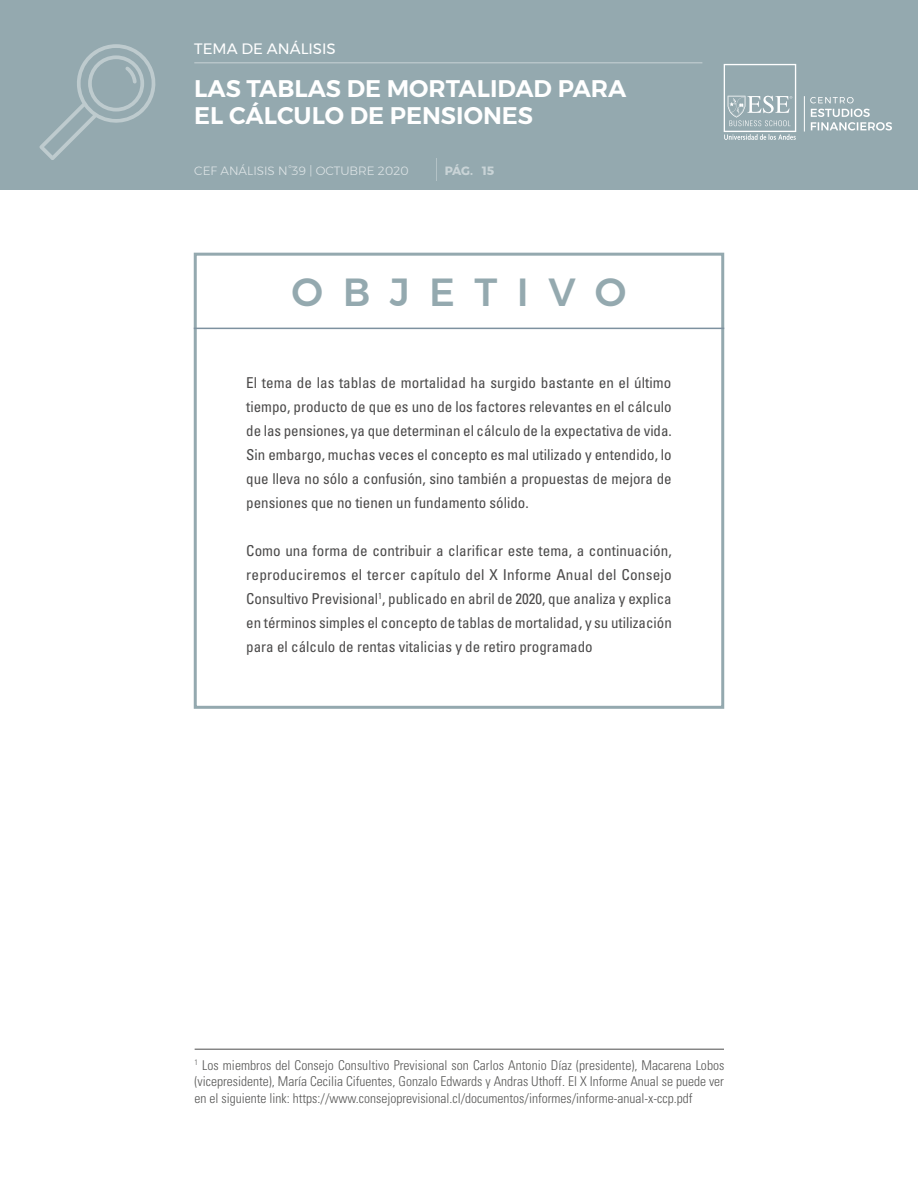
<style>
.page{position:relative;width:918px;height:1188px;background:#fff}
.page>*{position:absolute;margin:0;border:0;box-sizing:border-box;transform-origin:0 0}
.t1{font:500 39px "Montserrat";letter-spacing:.5em;color:#94a9af}
.t2{font:600 24px/27px "Montserrat";color:#fff}
.t3{font:condensed 15px/24px "Univers LT Std";color:#4b4a4a;text-align:justify}
.t4{font:15px "Montserrat";color:#fff}
.t5{font:300 condensed 13.5px/16.5px "Univers LT Std";color:#585857;text-align:justify}
.t6{font:300 12px "Montserrat";color:#fff}
.t7{font:700 12px "Montserrat";color:#fff}
</style>
<div class="page">
<div style="left:0;top:0;width:918px;height:189px;background:#94a9af"></div>
<svg style="left:39px;top:44px;width:117px;height:116px"></svg>
<div style="left:194px;top:253px;width:530px;height:456px;border:3px solid #94a9af"></div>
<hr style="left:194px;top:328px;width:530px;height:1px;background:#7d919f">
<hr style="left:195px;top:1049px;width:529px;height:1px;background:#4d4d4d">
<svg style="left:436px;top:158px;width:1px;height:22px"></svg>
<hr style="left:804px;top:96px;width:1px;height:36px;background:#fff">
<svg style="left:810px;top:97px;width:44px;height:6px"></svg>
<svg style="left:811px;top:109px;width:81px;height:22px"></svg>
<div style="left:724px;top:64px;width:72px;height:68px;border:1px solid #fff"></div>
<svg style="left:728px;top:96px;width:64px;height:30px"></svg>
<svg style="left:724px;top:134px;width:72px;height:6px"></svg>
<hr style="left:194px;top:62px;width:508px;height:1px;background:#fff">
<p class="t4" style="left:194px;top:38px;width:143px">TEMA DE ANÁLISIS</p>
<h2 class="t2" style="left:194px;top:75px;width:434px">LAS TABLAS DE MORTALIDAD PARA<br>EL CÁLCULO DE PENSIONES</h2>
<p class="t6" style="left:194px;top:162px;width:216px">CEF ANÁLISIS N°39 | OCTUBRE 2020</p>
<p class="t7" style="left:445px;top:161px;width:51px">PÁG. 15</p>
<p class="t1" style="left:292px;top:262px;width:336px">OBJETIVO</p>
<p class="t3" style="left:246px;top:371px;width:427px">El tema de las tablas de mortalidad ha surgido bastante en el último tiempo, producto de que es uno de los factores relevantes en el cálculo de las pensiones, ya que determinan el cálculo de la expectativa de vida.<br>Sin embargo, muchas veces el concepto es mal utilizado y entendido, lo que lleva no sólo a confusión, sino también a propuestas de mejora de pensiones que no tienen un fundamento sólido.</p>
<p class="t3" style="left:246px;top:539px;width:427px">Como una forma de contribuir a clarificar este tema, a continuación, reproduciremos el tercer capítulo del X Informe Anual del Consejo Consultivo Previsional<sup>1</sup>, publicado en abril de 2020, que analiza y explica en términos simples el concepto de tablas de mortalidad, y su utilización para el cálculo de rentas vitalicias y de retiro programado</p>
<p class="t5" style="left:195px;top:1057px;width:531px"><sup>1</sup> Los miembros del Consejo Consultivo Previsional son Carlos Antonio Díaz (presidente), Macarena Lobos (vicepresidente), María Cecilia Cifuentes, Gonzalo Edwards y Andras Uthoff. El X Informe Anual se puede ver en el siguiente link: https://www.consejoprevisional.cl/documentos/informes/informe-anual-x-ccp.pdf</p>
</div>
